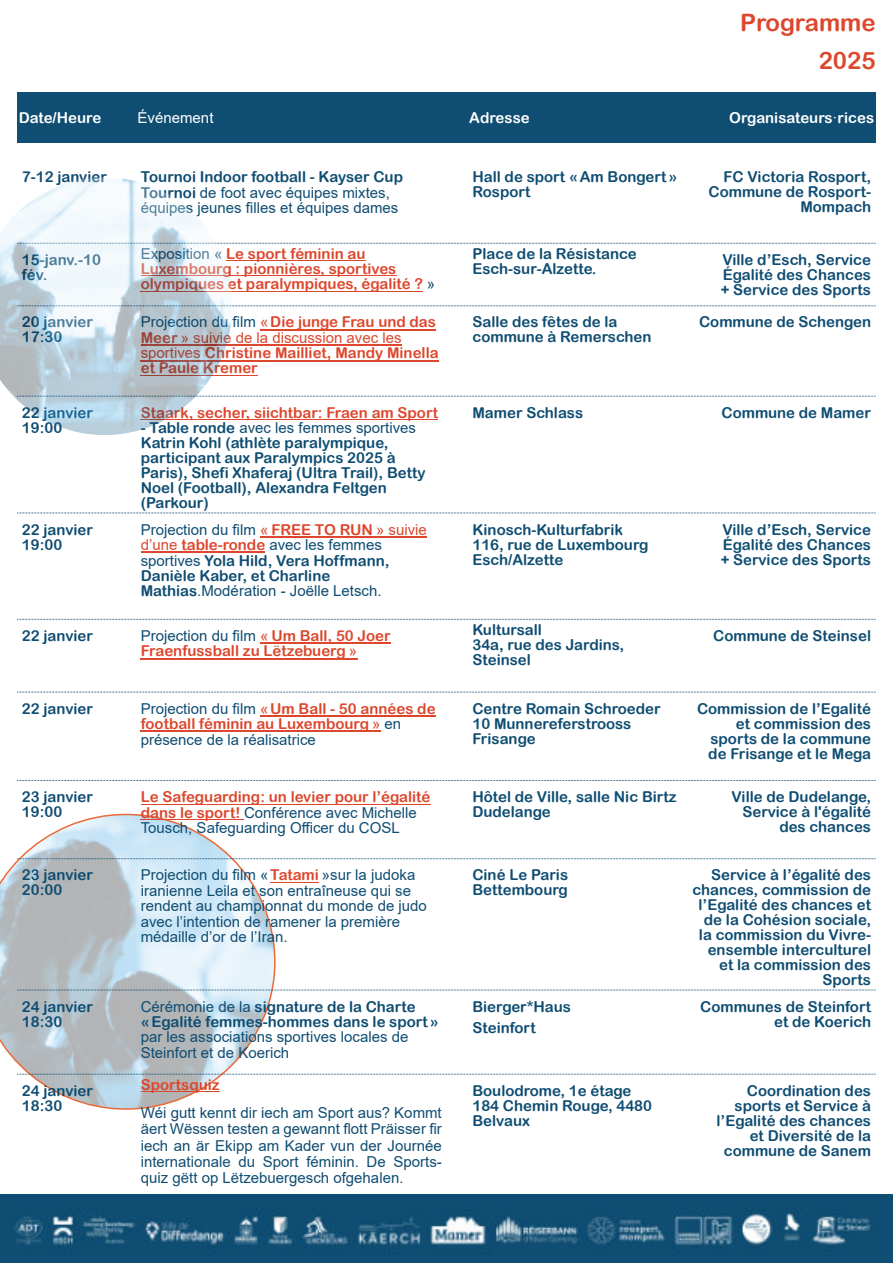
<style>
.page{position:relative;width:893px;height:1263px;background:#fff}
.page>*{position:absolute;margin:0;border:0;box-sizing:border-box;transform-origin:0 0}
.t1{font:24px/38.4px "Arial Rounded MT Bold";color:#dd472d;text-align:right}
.t2{font:15px/15px "Arial Rounded MT Bold";color:#0f4d72}
.t3{font:15px/15.5px "Arial";color:#0f4d72}
.t4{font:15px/15.3px "Arial Rounded MT Bold";color:#dd472d}
.t5{font:15px "Arial Rounded MT Bold";color:#fff}
.t6{font:15px "Arial";color:#dd472d}
.t7{font:15px "Arial";color:#fff}
.s1{font-family:"Arial"}
.s2{font-family:"Arial Rounded MT Bold"}
.s3{font-family:"Arial";color:#0f4d72}
.s4{color:#dd472d}
.s5{font-family:"Arial Rounded MT Bold";color:#dd472d}
</style>
<div class="page">
<svg style="left:0;top:814px;width:276px;height:296px"></svg>
<div style="left:17px;top:92px;width:859px;height:51px;background:#0f4d72"></div>
<hr style="left:226px;top:260px;width:140px;height:1px;background:#dd472d">
<hr style="left:141px;top:275px;width:255px;height:1px;background:#dd472d">
<hr style="left:141px;top:291px;width:282px;height:1px;background:#dd472d">
<hr style="left:268px;top:329px;width:168px;height:1px;background:#dd472d">
<hr style="left:178px;top:344px;width:224px;height:2px;background:#dd472d">
<hr style="left:205px;top:360px;width:234px;height:1px;background:#dd472d">
<hr style="left:141px;top:375px;width:117px;height:1px;background:#dd472d">
<hr style="left:141px;top:419px;width:297px;height:1px;background:#dd472d">
<hr style="left:271px;top:536px;width:102px;height:1px;background:#dd472d">
<hr style="left:373px;top:536px;width:54px;height:1px;background:#dd472d">
<hr style="left:141px;top:552px;width:41px;height:1px;background:#dd472d">
<hr style="left:182px;top:552px;width:83px;height:1px;background:#dd472d">
<svg style="left:260px;top:642px;width:11px;height:2px"></svg>
<hr style="left:271px;top:642px;width:120px;height:2px;background:#dd472d">
<hr style="left:141px;top:658px;width:205px;height:1px;background:#dd472d">
<hr style="left:268px;top:715px;width:168px;height:1px;background:#dd472d">
<hr style="left:141px;top:731px;width:228px;height:1px;background:#dd472d">
<hr style="left:141px;top:804px;width:289px;height:1px;background:#dd472d">
<hr style="left:141px;top:819px;width:103px;height:1px;background:#dd472d">
<hr style="left:270px;top:882px;width:49px;height:1px;background:#dd472d">
<hr style="left:141px;top:1091px;width:79px;height:1px;background:#dd472d">
<svg style="left:232px;top:243px;width:644px;height:1px"></svg>
<svg style="left:232px;top:305px;width:644px;height:1px"></svg>
<svg style="left:232px;top:396px;width:644px;height:1px"></svg>
<svg style="left:17px;top:513px;width:859px;height:1px"></svg>
<svg style="left:17px;top:619px;width:859px;height:1px"></svg>
<svg style="left:17px;top:692px;width:859px;height:1px"></svg>
<svg style="left:17px;top:780px;width:859px;height:1px"></svg>
<svg style="left:17px;top:858px;width:859px;height:1px"></svg>
<svg style="left:17px;top:990px;width:859px;height:1px"></svg>
<svg style="left:17px;top:1074px;width:859px;height:1px"></svg>
<img style="left:0;top:177px;width:232px;height:258px">
<img style="left:0;top:1195px;width:893px;height:68px">
<h1 class="t1" style="left:740px;top:5px;width:137px">Programme<br>2025</h1>
<p class="t5" style="left:19px;top:112px;width:84px">Date/Heure</p>
<p class="t7" style="left:138px;top:112px;width:77px">Événement</p>
<p class="t5" style="left:469px;top:112px;width:62px">Adresse</p>
<p class="t5" style="left:729px;top:112px;width:146px">Organisateurs<span class="s1">·</span>rices</p>
<p class="t2" style="left:22px;top:171px;width:86px">7-12 janvier</p>
<p class="t2" style="left:141px;top:171px;width:264px">Tournoi Indoor football - Kayser Cup</p>
<p class="t3" style="left:141px;top:186px;width:259px"><span class="s2">Tournoi</span> de foot avec équipes mixtes, équipes jeunes filles et équipes dames</p>
<p class="t2" style="left:472px;top:171px;width:206px">Hall de sport « Am Bongert »<br>Rosport</p>
<p class="t2" style="left:709px;top:171px;width:164px;text-align:right">FC Victoria Rosport,<br>Commune de Rosport-<br>Mompach</p>
<p class="t2" style="left:22px;top:253px;width:81px">15-janv.-10 fév.</p>
<p class="t4" style="left:141px;top:247px;width:296px"><span class="s3">Exposition «</span> Le sport féminin au<br>Luxembourg : pionnières, sportives olympiques et paralympiques, égalité ? <span class="s3">»</span></p>
<p class="t2" style="left:472px;top:247px;width:166px">Place de la Résistance<br>Esch-sur-Alzette.</p>
<p class="t2" style="left:721px;top:253px;width:152px;text-align:justify">Ville d’Esch, Service Égalité des Chances + Service des Sports</p>
<p class="t2" style="left:22px;top:316px;width:73px">20 janvier<br>17:30</p>
<p class="t4" style="left:141px;top:316px;width:297px"><span class="s3">Projection du film</span> <span class="s1">«</span>Die junge Frau und das</p>
<p class="t2" style="left:472px;top:316px;width:181px">Salle des fêtes de la commune à Remerschen</p>
<p class="t2" style="left:699px;top:316px;width:173px">Commune de Schengen</p>
<p class="t6" style="left:141px;top:332px;width:262px"><span class="s2">Meer</span> » suivie de la discussion avec les</p>
<p class="t4" style="left:141px;top:347px;width:299px"><span class="s1">sportives</span> Christine Mailliet, Mandy Minella et Paule Kremer</p>
<p class="t2" style="left:22px;top:406px;width:73px">22 janvier<br>19:00</p>
<p class="t4" style="left:141px;top:406px;width:299px">Staark, secher, siichtbar: Fraen am Sport</p>
<p class="t3" style="left:141px;top:422px;width:277px"><span class="s2">- Table ronde</span> avec les femmes sportives</p>
<p class="t2" style="left:141px;top:437px;width:286px">Katrin Kohl (athlète paralympique, participant aux Paralympics 2025 à<br>Paris), Shefi Xhaferaj (Ultra Trail), Betty<br>Noel (Football), Alexandra Feltgen (Parkour)</p>
<p class="t2" style="left:22px;top:523px;width:73px">22 janvier<br>19:00</p>
<p class="t3" style="left:141px;top:523px;width:288px">Projection du film <span class="s4">«</span> <span class="s5">FREE TO RUN</span> <span class="s4">» suivie d’une</span> <span class="s5">table-ronde</span> avec les femmes</p>
<p class="t2" style="left:141px;top:554px;width:250px"><span class="s1">sportives</span> Yola Hild, Vera Hoffmann,<br>Danièle Kaber, et Charline</p>
<p class="t3" style="left:141px;top:584px;width:242px"><span class="s2">Mathias</span>.Modération - Joëlle Letsch.</p>
<p class="t2" style="left:22px;top:629px;width:73px">22 janvier</p>
<p class="t3" style="left:141px;top:629px;width:251px">Projection du film <span class="s4">«</span> <span class="s5">Um Ball, 50 Joer</span></p>
<p class="t4" style="left:141px;top:645px;width:218px">Fraenfussball zu Lëtzebuerg <span class="s1">»</span></p>
<p class="t2" style="left:22px;top:702px;width:73px">22 janvier</p>
<p class="t4" style="left:141px;top:702px;width:296px"><span class="s3">Projection du film</span> <span class="s1">«</span>Um Ball - 50 années de football féminin au Luxembourg <span class="s1">»</span> <span class="s3">en</span></p>
<p class="t3" style="left:141px;top:733px;width:177px">présence de la réalisatrice</p>
<p class="t2" style="left:22px;top:791px;width:73px">23 janvier<br>19:00</p>
<p class="t4" style="left:141px;top:790px;width:291px">Le Safeguarding: un levier pour l’égalité</p>
<p class="t3" style="left:141px;top:806px;width:277px"><span class="s5">dans le sport!</span> Conférence avec Michelle<br>Tousch, Safeguarding Officer du COSL</p>
<p class="t2" style="left:472px;top:406px;width:112px">Mamer Schlass</p>
<p class="t2" style="left:721px;top:406px;width:151px">Commune de Mamer</p>
<p class="t2" style="left:472px;top:523px;width:178px">Kinosch-Kulturfabrik<br>116, rue de Luxembourg<br>Esch/Alzette</p>
<p class="t2" style="left:721px;top:523px;width:152px;text-align:justify">Ville d’Esch, Service Égalité des Chances + Service des Sports</p>
<p class="t2" style="left:472px;top:623px;width:153px">Kultursall<br>34a, rue des Jardins,<br>Steinsel</p>
<p class="t2" style="left:713px;top:629px;width:159px">Commune de Steinsel</p>
<p class="t2" style="left:472px;top:702px;width:190px">Centre Romain Schroeder<br>10 Munnereferstrooss<br>Frisange</p>
<p class="t2" style="left:697px;top:702px;width:176px;text-align:right">Commission de l’Egalité et commission des sports de la commune de Frisange et le Mega</p>
<p class="t2" style="left:472px;top:791px;width:206px">Hôtel de Ville, salle Nic Birtz<br>Dudelange</p>
<p class="t2" style="left:731px;top:791px;width:141px;text-align:right">Ville de Dudelange,<br>Service à l'égalité des chances</p>
<p class="t2" style="left:22px;top:869px;width:73px">23 janvier<br>20:00</p>
<p class="t3" style="left:141px;top:869px;width:288px">Projection du film «<span class="s5">Tatami</span> »sur la judoka iranienne Leila et son entraîneuse qui se rendent au championnat du monde de judo avec l’intention de ramener la première médaille d’or de l’Iran.</p>
<p class="t2" style="left:472px;top:869px;width:97px">Ciné Le Paris<br>Bettembourg</p>
<p class="t2" style="left:693px;top:869px;width:180px;text-align:right">Service à l’égalité des chances, commission de l’Egalité des chances et de la Cohésion sociale, la commission du Vivre&shy;ensemble interculturel et la commission des<br>Sports</p>
<p class="t2" style="left:22px;top:1000px;width:73px">24 janvier<br>18:30</p>
<p class="t2" style="left:141px;top:1000px;width:299px"><span class="s1">Cérémonie de la</span> signature de la Charte «Egalité femmes-hommes dans le sport »</p>
<p class="t3" style="left:141px;top:1030px;width:269px">par les associations sportives locales de<br>Steinfort et de Koerich</p>
<p class="t2" style="left:472px;top:997px;width:100px;line-height:21px">Bierger*Haus<br>Steinfort</p>
<p class="t2" style="left:700px;top:1000px;width:172px;text-align:right">Communes de Steinfort et de Koerich</p>
<p class="t2" style="left:22px;top:1084px;width:73px">24 janvier<br>18:30</p>
<p class="t4" style="left:141px;top:1078px;width:80px">Sportsquiz</p>
<p class="t3" style="left:141px;top:1106px;width:303px;line-height:16.2px;text-align:justify">Wéi gutt kennt dir iech am Sport aus? Kommt äert Wëssen testen a gewannt flott Präisser fir iech an är Ekipp am Kader vun der Journée internationale du Sport féminin. De Sports&shy;quiz gëtt op Lëtzebuergesch ofgehalen.</p>
<p class="t2" style="left:472px;top:1084px;width:181px">Boulodrome, 1e étage<br>184 Chemin Rouge, 4480<br>Belvaux</p>
<p class="t2" style="left:717px;top:1084px;width:156px;text-align:right">Coordination des sports et Service à l’Egalité des chances et Diversité de la commune de Sanem</p>
</div>
